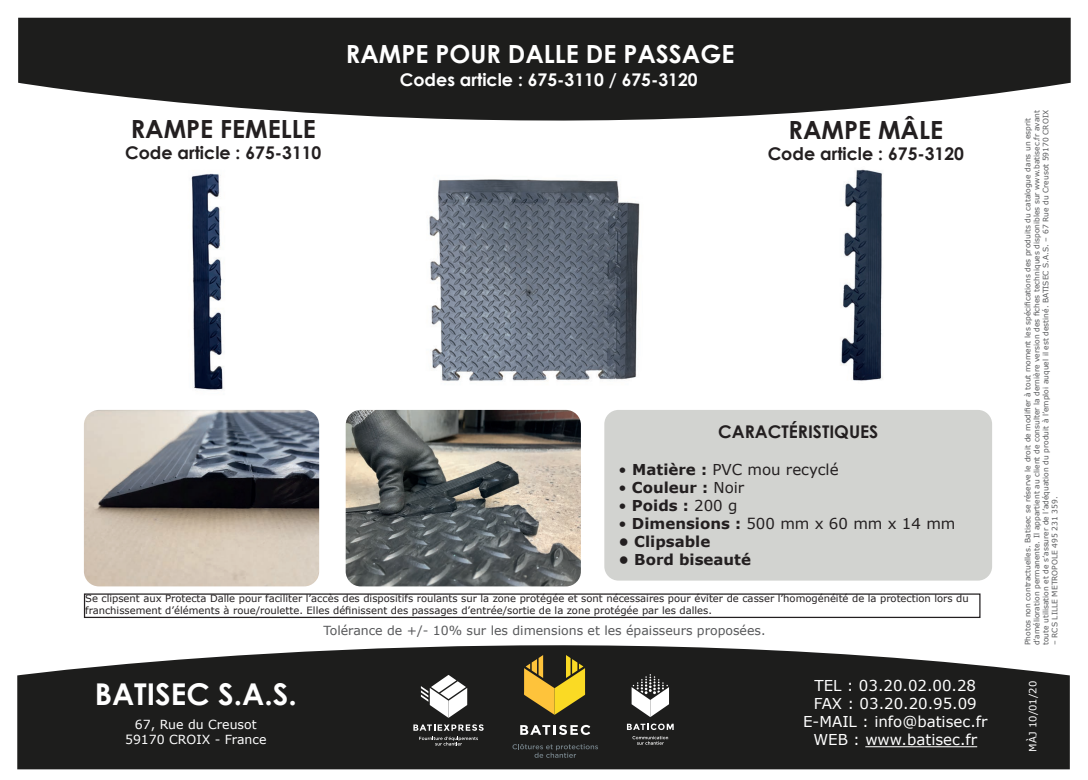
<style>
.page{position:relative;width:1088px;height:780px;background:#fff}
.page>*{position:absolute;margin:0;border:0;box-sizing:border-box;transform-origin:0 0}
.t1{font:700 30px "Century Gothic";color:#fff}
.t2{font:700 25px "Century Gothic";color:#fff}
.t3{font:700 25px "Century Gothic";color:#231f20}
.t4{font:700 17.5px "Century Gothic";color:#231f20}
.t5{font:700 17.5px "Century Gothic";color:#fff}
.t6{font:15px/18px "Verdana";color:#fff;text-align:center}
.t7{font:15px "Verdana";color:#231f20}
.t8{font:700 15px "Verdana";color:#231f20}
.t9{font:12.5px "Verdana";color:#57585a}
.t10{font:12.5px/15px "Verdana";color:#fff;text-align:center}
.t11{font:10px/12px "Verdana";color:#231f20}
.t12{font:10px "Verdana";color:#fff}
.t13{font:7.5px/9px "Verdana";color:#57585a}
.s1{font-weight:700}
.s2{font-weight:400}
</style>
<div class="page">
<svg style="left:18px;top:18px;width:1053px;height:103px;background:#393938"></svg>
<svg style="left:17px;top:607px;width:1053px;height:162px;fill:#1d1d1c"></svg>
<hr style="left:865px;top:746px;width:112px;height:1px;background:#fff">
<svg style="left:524px;top:655px;width:61px;height:59px;background:#957d26"></svg>
<svg style="left:520px;top:724px;width:70px;height:10px"></svg>
<svg style="left:512px;top:744px;width:86px;height:13px"></svg>
<svg style="left:627px;top:723px;width:47px;height:7px"></svg>
<svg style="left:632px;top:736px;width:36px;height:8px"></svg>
<svg style="left:631px;top:674px;width:38px;height:43px"></svg>
<svg style="left:413px;top:724px;width:71px;height:6px"></svg>
<svg style="left:421px;top:674px;width:46px;height:43px"></svg>
<svg style="left:419px;top:736px;width:59px;height:9px"></svg>
<img style="left:346px;top:410px;width:235px;height:176px">
<div style="left:604px;top:410px;width:388px;height:170px;background:#d2d3d0;border-radius:14px"></div>
<img style="left:429px;top:179px;width:211px;height:202px">
<img style="left:191px;top:173px;width:32px;height:217px">
<img style="left:840px;top:169px;width:43px;height:212px">
<img style="left:84px;top:410px;width:235px;height:176px">
<div style="left:84px;top:593px;width:896px;height:25px;border:1px solid #231f20"></div>
<h2 class="t2" style="left:346px;top:35px;width:390px">RAMPE POUR DALLE DE PASSAGE</h2>
<h2 class="t3" style="left:131px;top:110px;width:186px">RAMPE FEMELLE</h2>
<h3 class="t4" style="left:125px;top:140px;width:198px">Code article : 675-3110</h3>
<h3 class="t5" style="left:400px;top:67px;width:299px">Codes article : 675-3110 / 675-3120</h3>
<h2 class="t3" style="left:788px;top:111px;width:156px">RAMPE MÂLE</h2>
<h3 class="t4" style="left:768px;top:140px;width:198px">Code article : 675-3120</h3>
<h3 class="t4" style="left:718px;top:419px;width:162px">CARACTÉRISTIQUES</h3>
<h3 class="t7" style="left:618px;top:458px;width:222px">• <span class="s1">Matière :</span> PVC mou recyclé</h3>
<h3 class="t8" style="left:618px;top:476px;width:127px"><span class="s2">•</span> Couleur : <span class="s2">Noir</span></h3>
<h3 class="t8" style="left:618px;top:494px;width:120px"><span class="s2">•</span> Poids : <span class="s2">200 g</span></h3>
<h3 class="t7" style="left:618px;top:512px;width:338px">• <span class="s1">Dimensions :</span> 500 mm x 60 mm x 14 mm</h3>
<h3 class="t8" style="left:618px;top:530px;width:93px">• Clipsable</h3>
<h3 class="t8" style="left:618px;top:548px;width:134px">• Bord biseauté</h3>
<p class="t11" style="left:85px;top:592px;width:885px">Se clipsent aux Protecta Dalle pour faciliter l’accès des dispositifs roulants sur la zone protégée et sont nécessaires pour éviter de casser l’homogénéité de la protection lors du franchissement d’éléments à roue/roulette. Elles définissent des passages d’entrée/sortie de la zone protégée par les dalles.</p>
<h1 class="t1" style="left:95px;top:671px;width:204px">BATISEC S.A.S.</h1>
<h3 class="t10" style="left:125px;top:717px;width:143px">67, Rue du Creusot<br>59170 CROIX - France</h3>
<h3 class="t9" style="left:323px;top:621px;width:444px">Tolérance de +/- 10% sur les dimensions et les épaisseurs proposées.</h3>
<h3 class="t6" style="left:803px;top:676px;width:186px">TEL : 03.20.02.00.28<br>FAX : 03.20.20.95.09<br>E-MAIL : info@batisec.fr<br>WEB : www.batisec.fr</h3>
<p class="t13" style="left:1023px;top:645px;width:536px;rotate:-90deg">Photos non contractuelles. Batisec se réserve le droit de modifier à tout moment les spécifications des produits du catalogue dans un esprit d’amélioration permanente. Il appartient au client de consulter la dernière version des fiches techniques disponibles sur www.batisec.fr avant toute utilisation et de s’assurer de l’adéquation du produit à l’emploi auquel il est destiné. BATISEC S.A.S. – 67 Rue du Creusot 59170 CROIX</p>
<p class="t13" style="left:1050px;top:645px;width:150px;rotate:-90deg">– RCS LILLE METROPOLE 495 231 359.</p>
<h3 class="t12" style="left:1026px;top:751px;width:72px;rotate:-90deg">MÀJ 10/01/20</h3>
</div>
